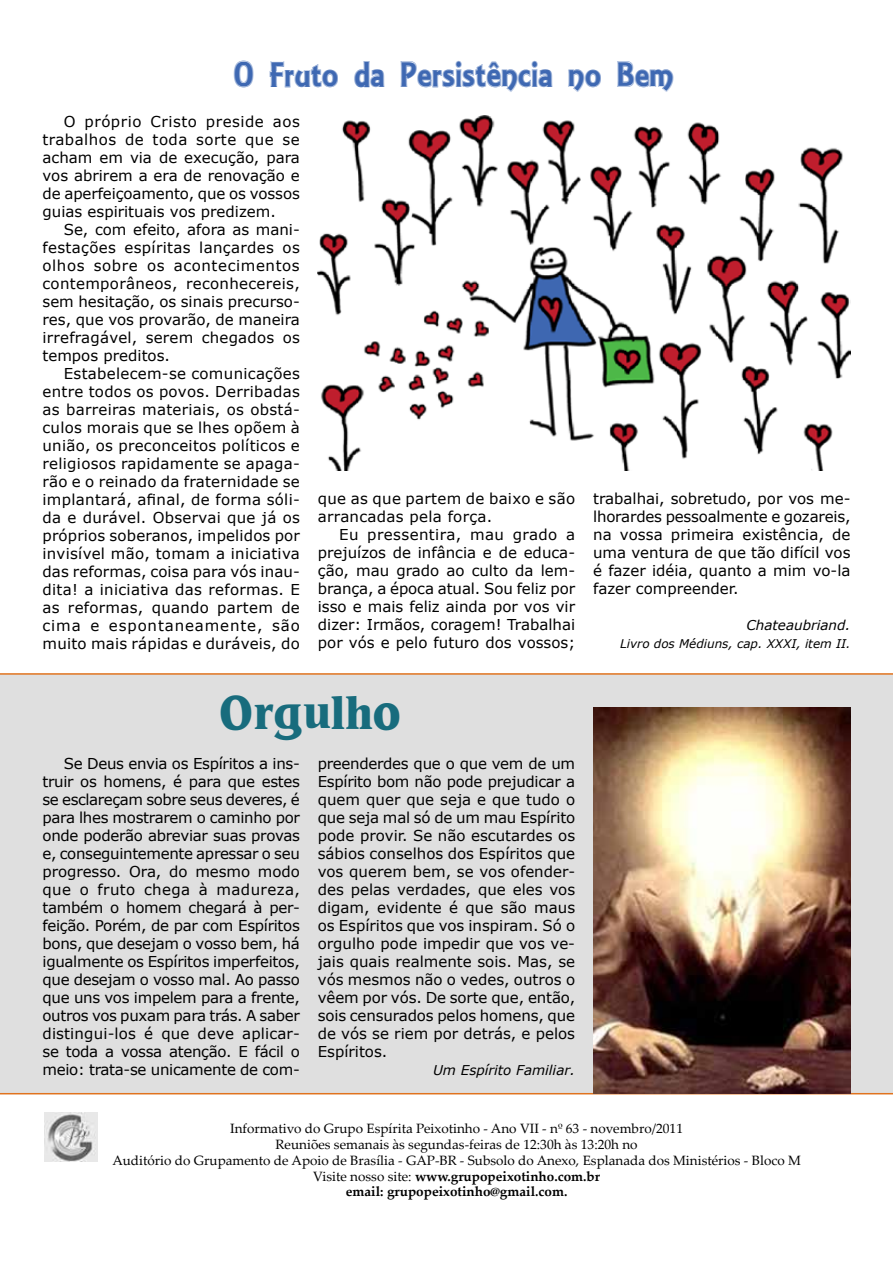
<style>
.page{position:relative;width:893px;height:1263px;background:#fff}
.page>*{position:absolute;margin:0;border:0;box-sizing:border-box;transform-origin:0 0}
.t1{font:700 45px "Brian James Condensed";color:#186c7d}
.t2{font:36px "Estelle Contour";color:#3e68b2}
.t3{font:15px/18px "Verdana";color:#000;text-align:justify}
.t4{font:15px/18px "Verdana";letter-spacing:.02em;color:#000}
.t5{font:13.5px/15.8px "Palatino Linotype";color:#000;text-align:center}
.t6{font:italic 13.5px "Verdana";color:#000}
.t7{font:italic 12px "Verdana";color:#000}
.s1{font-weight:700}
</style>
<div class="page">
<div style="left:0;top:673px;width:893px;height:421px;background:#dfdfdf"></div>
<img style="left:45px;top:1113px;width:53px;height:48px">
<img style="left:318px;top:116px;width:533px;height:355px">
<img style="left:593px;top:708px;width:257px;height:386px">
<h2 class="t2" style="left:234px;top:52px;width:441px">O Fruto da Persistência no Bem</h2>
<p class="t3" style="left:43px;top:112px;width:259px;text-indent:21px">O próprio Cristo preside aos trabalhos de toda sorte que se acham em via de execução, para vos abrirem a era de renovação e de aperfeiçoamento, que os vossos guias espirituais vos predizem.</p>
<p class="t3" style="left:43px;top:220px;width:259px;text-indent:21px">Se, com efeito, afora as mani&shy;festações espíritas lançardes os olhos sobre os acontecimentos contemporâneos, reconhecereis, sem hesitação, os sinais precurso&shy;res, que vos provarão, de maneira irrefragável, serem chegados os tempos preditos.</p>
<p class="t3" style="left:43px;top:364px;width:259px;text-indent:21px">Estabelecem-se comunicações entre todos os povos. Derribadas as barreiras materiais, os obstá&shy;culos morais que se lhes opõem à união, os preconceitos políticos e religiosos rapidamente se apaga&shy;rão e o reinado da fraternidade se implantará, afinal, de forma sóli&shy;da e durável. Observai que já os próprios soberanos, impelidos por invisível mão, tomam a iniciativa das reformas, coisa para vós inau&shy;dita! a iniciativa das reformas. E as reformas, quando partem de cima e espontaneamente, são muito mais rápidas e duráveis, do</p>
<p class="t4" style="left:318px;top:488px;width:259px">que as que partem de baixo e são arrancadas pela força.</p>
<p class="t3" style="left:318px;top:524px;width:259px;text-indent:21px">Eu pressentira, mau grado a prejuízos de infância e de educa&shy;ção, mau grado ao culto da lem&shy;brança, a época atual. Sou feliz por isso e mais feliz ainda por vos vir dizer: Irmãos, coragem! Trabalhai por vós e pelo futuro dos vossos;</p>
<p class="t3" style="left:593px;top:488px;width:259px">trabalhai, sobretudo, por vos me&shy;lhorardes pessoalmente e gozareis, na vossa primeira existência, de uma ventura de que tão difícil vos é fazer idéia, quanto a mim vo-la fazer compreender.</p>
<p class="t6" style="left:746px;top:616px;width:105px">Chateaubriand.</p>
<p class="t7" style="left:620px;top:635px;width:232px">Livro dos Médiuns, cap. XXXI, item II.</p>
<h1 class="t1" style="left:218px;top:680px;width:183px">Orgulho</h1>
<p class="t3" style="left:318px;top:754px;width:259px">preenderdes que o que vem de um Espírito bom não pode prejudicar a quem quer que seja e que tudo o que seja mal só de um mau Espírito pode provir. Se não escutardes os sábios conselhos dos Espíritos que vos querem bem, se vos ofender&shy;des pelas verdades, que eles vos digam, evidente é que são maus os Espíritos que vos inspiram. Só o orgulho pode impedir que vos ve&shy;jais quais realmente sois. Mas, se vós mesmos não o vedes, outros o vêem por vós. De sorte que, então, sois censurados pelos homens, que de vós se riem por detrás, e pelos Espíritos.</p>
<p class="t6" style="left:433px;top:1061px;width:144px">Um Espírito Familiar.</p>
<p class="t3" style="left:43px;top:754px;width:259px;text-indent:21px">Se Deus envia os Espíritos a ins&shy;truir os homens, é para que estes se esclareçam sobre seus deveres, é para lhes mostrarem o caminho por onde poderão abreviar suas provas e, conseguintemente apressar o seu progresso. Ora, do mesmo modo que o fruto chega à madureza, também o homem chegará à per&shy;feição. Porém, de par com Espíritos bons, que desejam o vosso bem, há igualmente os Espíritos imperfeitos, que desejam o vosso mal. Ao passo que uns vos impelem para a frente, outros vos puxam para trás. A saber distingui-los é que deve aplicar&shy;se toda a vossa atenção. E fácil o meio: trata-se unicamente de com-</p>
<p class="t5" style="left:112px;top:1120px;width:690px">Informativo do Grupo Espírita Peixotinho - Ano VII - nº 63 - novembro/2011<br>Reuniões semanais às segundas-feiras de 12:30h às 13:20h no<br>Auditório do Grupamento de Apoio de Brasília - GAP-BR - Subsolo do Anexo, Esplanada dos Ministérios - Bloco M Visite nosso site: <span class="s1">www.grupopeixotinho.com.br<br>email: grupopeixotinho@gmail.com.</span></p>
</div>
